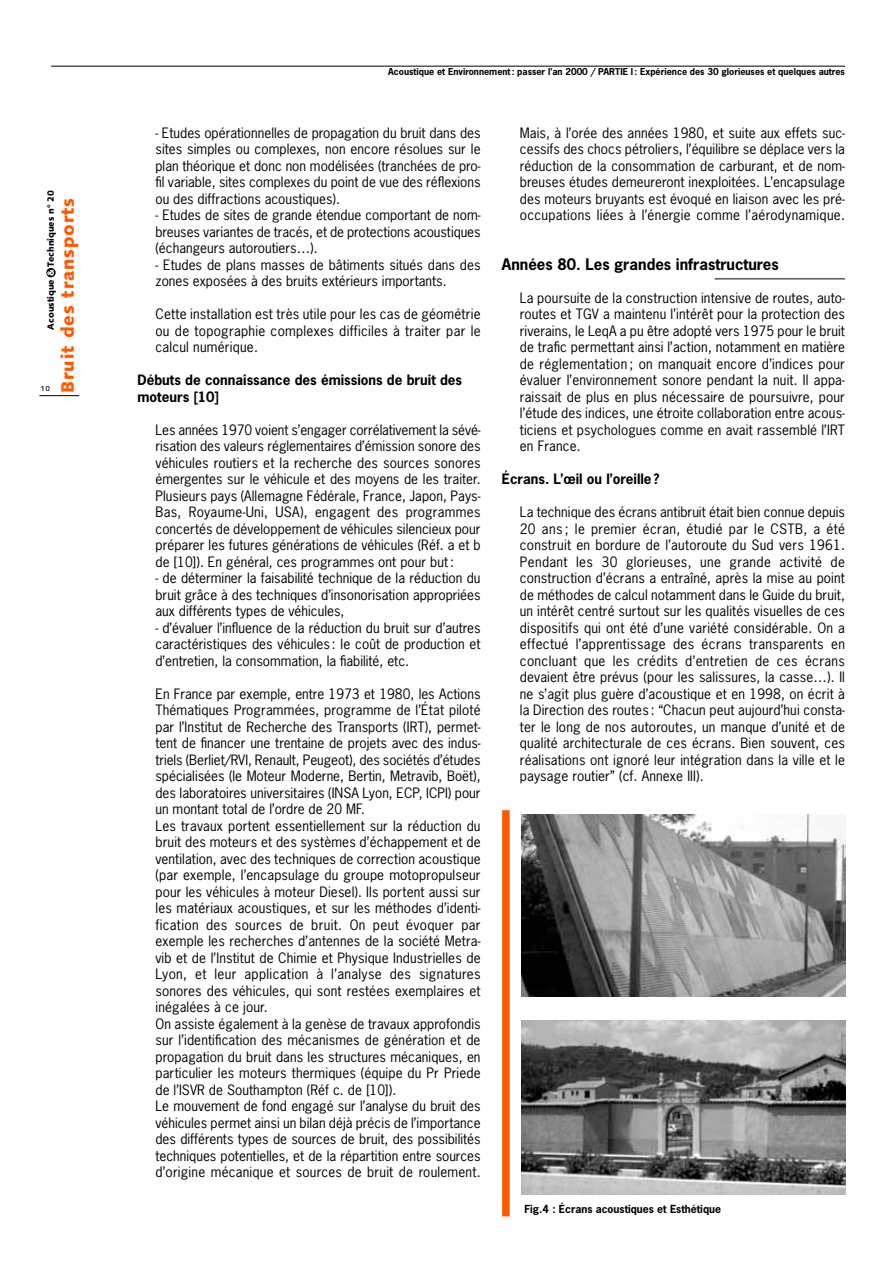
<style>
.page{position:relative;width:893px;height:1263px;background:#fff}
.page>*{position:absolute;margin:0;border:0;box-sizing:border-box;transform-origin:0 0}
.t1{font:900 18px "Syntax";letter-spacing:.05em;color:#ff5a00}
.t2{font:700 15px "News Gothic";color:#000}
.t3{font:13.5px/16.5px "News Gothic";letter-spacing:.005em;color:#000;text-align:justify}
.t4{font:700 13.5px/16.5px "News Gothic";color:#000}
.t5{font:700 10.5px "News Gothic";color:#000}
.t6{font:700 9px "News Gothic";color:#000}
.t7{font:900 9px "Syntax";color:#000}
.t8{font:6.9px "OCRB";color:#000;scale:1.08 1}
.s1{color:#fff}
</style>
<div class="page">
<hr style="left:714px;top:279px;width:131px;height:1px;background:#000">
<hr style="left:51px;top:66px;width:794px;height:1px;background:#000">
<hr style="left:39px;top:395px;width:40px;height:1px;background:#000">
<div style="left:46px;top:268px;width:10px;height:9px;background:#000;border-radius:50%"></div>
<img style="left:521px;top:815px;width:324px;height:181px">
<div style="left:502px;top:1020px;width:343px;height:174px;background:linear-gradient(to bottom,#fff,#fff)"></div>
<img style="left:522px;top:1020px;width:323px;height:174px">
<div style="left:502px;top:810px;width:7px;height:406px;background:#ff5a00"></div>
<p class="t7" style="left:47px;top:330px;width:141px;rotate:-90deg">Acoustique <span class="s1">&amp;</span> Techniques n° 20</p>
<h1 class="t1" style="left:60px;top:393px;width:196px;rotate:-90deg">Bruit des transports</h1>
<p class="t8" style="left:40px;top:386px;width:11px">10</p>
<p class="t6" style="left:388px;top:68px;width:458px">Acoustique et Environnement: passer l’an 2000 / PARTIE I: Expérience des 30 glorieuses et quelques autres</p>
<p class="t3" style="left:155px;top:126px;width:326px">- Etudes opérationnelles de propagation du bruit dans des sites simples ou complexes, non encore résolues sur le plan théorique et donc non modélisées (tranchées de pro&shy;fil variable, sites complexes du point de vue des réflexions ou des diffractions acoustiques).</p>
<p class="t3" style="left:155px;top:208px;width:327px">- Etudes de sites de grande étendue comportant de nom&shy;breuses variantes de tracés, et de protections acoustiques (échangeurs autoroutiers…).</p>
<p class="t3" style="left:155px;top:258px;width:326px">- Etudes de plans masses de bâtiments situés dans des zones exposées à des bruits extérieurs importants.</p>
<p class="t3" style="left:155px;top:307px;width:327px">Cette installation est très utile pour les cas de géométrie ou de topographie complexes difficiles à traiter par le calcul numérique.</p>
<p class="t4" style="left:137px;top:373px;width:326px">Débuts de connaissance des émissions de bruit des moteurs [10]</p>
<p class="t3" style="left:155px;top:423px;width:326px">Les années 1970 voient s’engager corrélativement la sévé&shy;risation des valeurs réglementaires d’émission sonore des véhicules routiers et la recherche des sources sonores émergentes sur le véhicule et des moyens de les traiter.<br>Plusieurs pays (Allemagne Fédérale, France, Japon, Pays-Bas, Royaume-Uni, USA), engagent des programmes concertés de développement de véhicules silencieux pour préparer les futures générations de véhicules (Réf. a et b de [10]). En général, ces programmes ont pour but:</p>
<p class="t3" style="left:155px;top:571px;width:326px">- de déterminer la faisabilité technique de la réduction du bruit grâce à des techniques d’insonorisation appropriées aux différents types de véhicules,</p>
<p class="t3" style="left:155px;top:621px;width:326px">- d’évaluer l’influence de la réduction du bruit sur d’autres caractéristiques des véhicules: le coût de production et d’entretien, la consommation, la fiabilité, etc.</p>
<p class="t3" style="left:155px;top:687px;width:327px;text-align:left">En France par exemple, entre 1973 et 1980, les Actions Thématiques Programmées, programme de l’État piloté par l’Institut de Recherche des Transports (IRT), permet&shy;tent de financer une trentaine de projets avec des indus&shy;triels (Berliet/RVI, Renault, Peugeot), des sociétés d’études spécialisées (le Moteur Moderne, Bertin, Metravib, Boët), des laboratoires universitaires (INSA Lyon, ECP, ICPI) pour un montant total de l’ordre de 20 MF.<br>Les travaux portent essentiellement sur la réduction du bruit des moteurs et des systèmes d’échappement et de ventilation, avec des techniques de correction acoustique (par exemple, l’encapsulage du groupe motopropulseur pour les véhicules à moteur Diesel). Ils portent aussi sur les matériaux acoustiques, et sur les méthodes d’identi&shy;fication des sources de bruit. On peut évoquer par exemple les recherches d’antennes de la société Metra&shy;vib et de l’Institut de Chimie et Physique Industrielles de Lyon, et leur application à l’analyse des signatures sonores des véhicules, qui sont restées exemplaires et inégalées à ce jour.<br>On assiste également à la genèse de travaux approfondis sur l’identification des mécanismes de génération et de propagation du bruit dans les structures mécaniques, en particulier les moteurs thermiques (équipe du Pr Priede de l’ISVR de Southampton (Réf c. de [10]).<br>Le mouvement de fond engagé sur l’analyse du bruit des véhicules permet ainsi un bilan déjà précis de l’importance des différents types de sources de bruit, des possibilités techniques potentielles, et de la répartition entre sources d’origine mécanique et sources de bruit de roulement.</p>
<p class="t3" style="left:520px;top:126px;width:326px">Mais, à l’orée des années 1980, et suite aux effets suc&shy;cessifs des chocs pétroliers, l’équilibre se déplace vers la réduction de la consommation de carburant, et de nom&shy;breuses études demeureront inexploitées. L’encapsulage des moteurs bruyants est évoqué en liaison avec les pré&shy;occupations liées à l’énergie comme l’aérodynamique.</p>
<p class="t2" style="left:502px;top:258px;width:278px">Années 80. Les grandes infrastructures</p>
<p class="t3" style="left:520px;top:291px;width:327px">La poursuite de la construction intensive de routes, auto&shy;routes et TGV a maintenu l’intérêt pour la protection des riverains, le LeqA a pu être adopté vers 1975 pour le bruit de trafic permettant ainsi l’action, notamment en matière de réglementation ; on manquait encore d’indices pour évaluer l’environnement sonore pendant la nuit. Il appa&shy;raissait de plus en plus nécessaire de poursuivre, pour l’étude des indices, une étroite collaboration entre acous&shy;ticiens et psychologues comme en avait rassemblé l’IRT en France.</p>
<p class="t4" style="left:502px;top:472px;width:159px">Écrans. L’œil ou l’oreille?</p>
<p class="t3" style="left:520px;top:505px;width:327px">La technique des écrans antibruit était bien connue depuis 20 ans ; le premier écran, étudié par le CSTB, a été construit en bordure de l’autoroute du Sud vers 1961.<br>Pendant les 30 glorieuses, une grande activité de construction d’écrans a entraîné, après la mise au point de méthodes de calcul notamment dans le Guide du bruit, un intérêt centré surtout sur les qualités visuelles de ces dispositifs qui ont été d’une variété considérable. On a effectué l’apprentissage des écrans transparents en concluant que les crédits d’entretien de ces écrans devaient être prévus (pour les salissures, la casse…). Il ne s’agit plus guère d’acoustique et en 1998, on écrit à la Direction des routes : “Chacun peut aujourd’hui consta&shy;ter le long de nos autoroutes, un manque d’unité et de qualité architecturale de ces écrans. Bien souvent, ces réalisations ont ignoré leur intégration dans la ville et le paysage routier” (cf. Annexe III).</p>
<p class="t5" style="left:524px;top:1205px;width:198px">Fig.4 : Écrans acoustiques et Esthétique</p>
</div>
